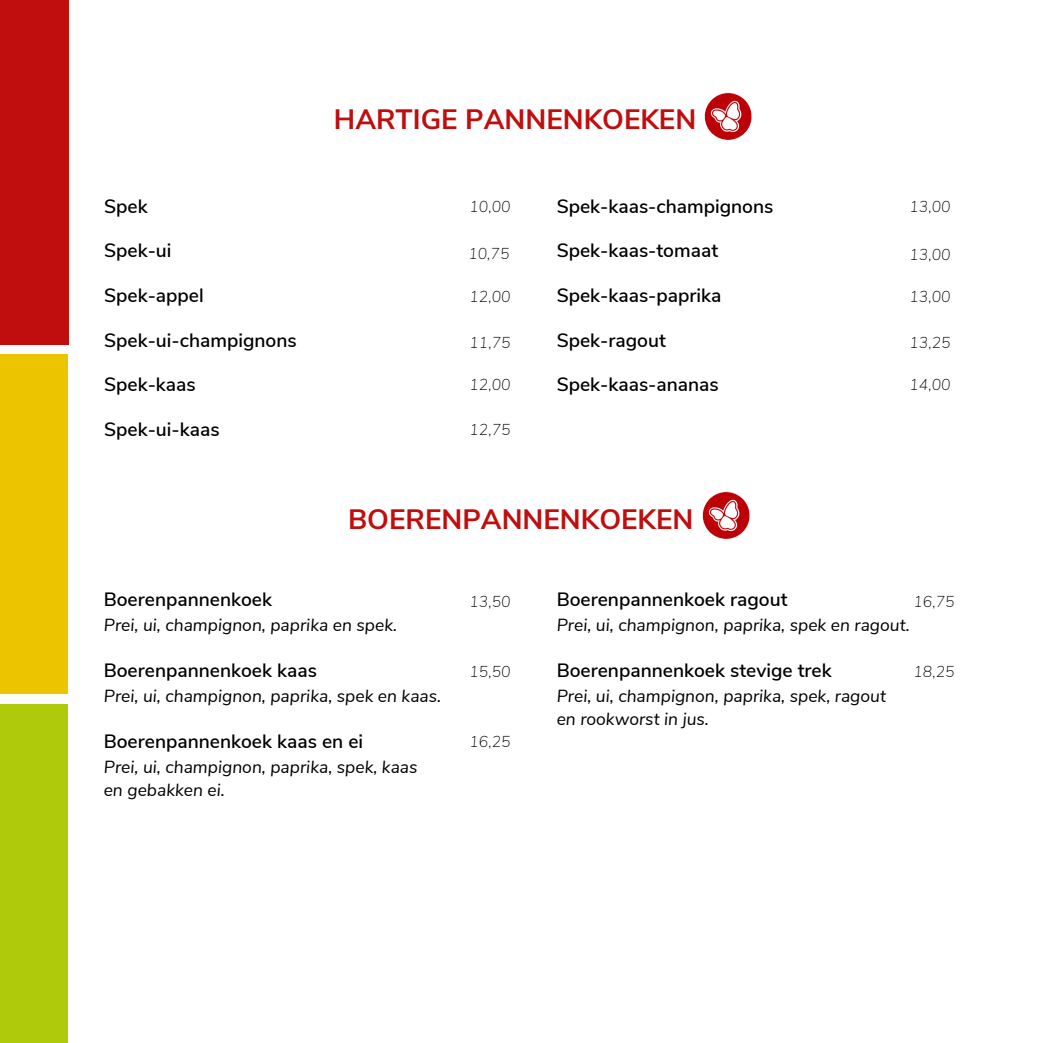
<style>
.page{position:relative;width:1042px;height:1043px;background:#fff}
.page>*{position:absolute;margin:0;border:0;box-sizing:border-box;transform-origin:0 0}
.t1{font:700 28px "Nunito Sans";color:#c00d0d}
.t2{font:600 19.25px "Nunito Sans";color:#000}
.t3{font:italic 17.5px/23.6px "Nunito Sans";color:#000}
.t4{font:italic 200 15.75px "Nunito Sans";color:#000}
</style>
<div class="page">
<div style="left:0;top:0;width:69px;height:344px;background:#c00d0d"></div>
<div style="left:0;top:354px;width:68px;height:339px;background:#ecc500"></div>
<div style="left:0;top:704px;width:68px;height:337px;background:#afca0b"></div>
<img style="left:704px;top:92px;width:48px;height:48px">
<img style="left:702px;top:491px;width:48px;height:48px">
<p class="t2" style="left:104px;top:193px;width:45px">Spek</p>
<p class="t2" style="left:104px;top:238px;width:69px">Spek-ui</p>
<p class="t2" style="left:104px;top:282px;width:101px">Spek-appel</p>
<p class="t2" style="left:104px;top:327px;width:194px">Spek-ui-champignons</p>
<p class="t2" style="left:104px;top:371px;width:93px">Spek-kaas</p>
<p class="t2" style="left:104px;top:416px;width:117px">Spek-ui-kaas</p>
<h1 class="t1" style="left:334px;top:101px;width:364px">HARTIGE PANNENKOEKEN</h1>
<p class="t4" style="left:469px;top:196px;width:43px">10,00</p>
<p class="t4" style="left:468px;top:243px;width:43px">10,75</p>
<p class="t4" style="left:469px;top:286px;width:43px">12,00</p>
<p class="t4" style="left:469px;top:332px;width:43px">11,75</p>
<p class="t4" style="left:469px;top:373px;width:43px">12,00</p>
<p class="t4" style="left:469px;top:419px;width:43px">12,75</p>
<p class="t2" style="left:556px;top:193px;width:218px">Spek-kaas-champignons</p>
<p class="t2" style="left:556px;top:238px;width:163px">Spek-kaas-tomaat</p>
<p class="t2" style="left:556px;top:282px;width:166px">Spek-kaas-paprika</p>
<p class="t2" style="left:556px;top:327px;width:111px">Spek-ragout</p>
<p class="t2" style="left:556px;top:371px;width:164px">Spek-kaas-ananas</p>
<h1 class="t1" style="left:348px;top:501px;width:347px">BOERENPANNENKOEKEN</h1>
<p class="t4" style="left:909px;top:196px;width:43px">13,00</p>
<p class="t4" style="left:909px;top:244px;width:43px">13,00</p>
<p class="t4" style="left:909px;top:286px;width:43px">13,00</p>
<p class="t4" style="left:909px;top:332px;width:43px">13,25</p>
<p class="t4" style="left:909px;top:373px;width:43px">14,00</p>
<p class="t2" style="left:104px;top:586px;width:170px">Boerenpannenkoek</p>
<p class="t3" style="left:104px;top:613px;width:295px">Prei, ui, champignon, paprika en spek.</p>
<p class="t2" style="left:104px;top:657px;width:215px">Boerenpannenkoek kaas</p>
<p class="t3" style="left:104px;top:684px;width:339px">Prei, ui, champignon, paprika, spek en kaas.</p>
<p class="t2" style="left:104px;top:728px;width:261px">Boerenpannenkoek kaas en ei</p>
<p class="t3" style="left:104px;top:754px;width:315px">Prei, ui, champignon, paprika, spek, kaas en gebakken ei.</p>
<p class="t4" style="left:469px;top:590px;width:43px">13,50</p>
<p class="t4" style="left:469px;top:661px;width:43px">15,50</p>
<p class="t4" style="left:469px;top:731px;width:43px">16,25</p>
<p class="t2" style="left:556px;top:586px;width:232px">Boerenpannenkoek ragout</p>
<p class="t3" style="left:556px;top:613px;width:354px">Prei, ui, champignon, paprika, spek en ragout.</p>
<p class="t2" style="left:556px;top:657px;width:276px">Boerenpannenkoek stevige trek</p>
<p class="t3" style="left:556px;top:684px;width:331px">Prei, ui, champignon, paprika, spek, ragout en rookworst in jus.</p>
<p class="t4" style="left:913px;top:590px;width:43px">16,75</p>
<p class="t4" style="left:913px;top:661px;width:43px">18,25</p>
</div>
